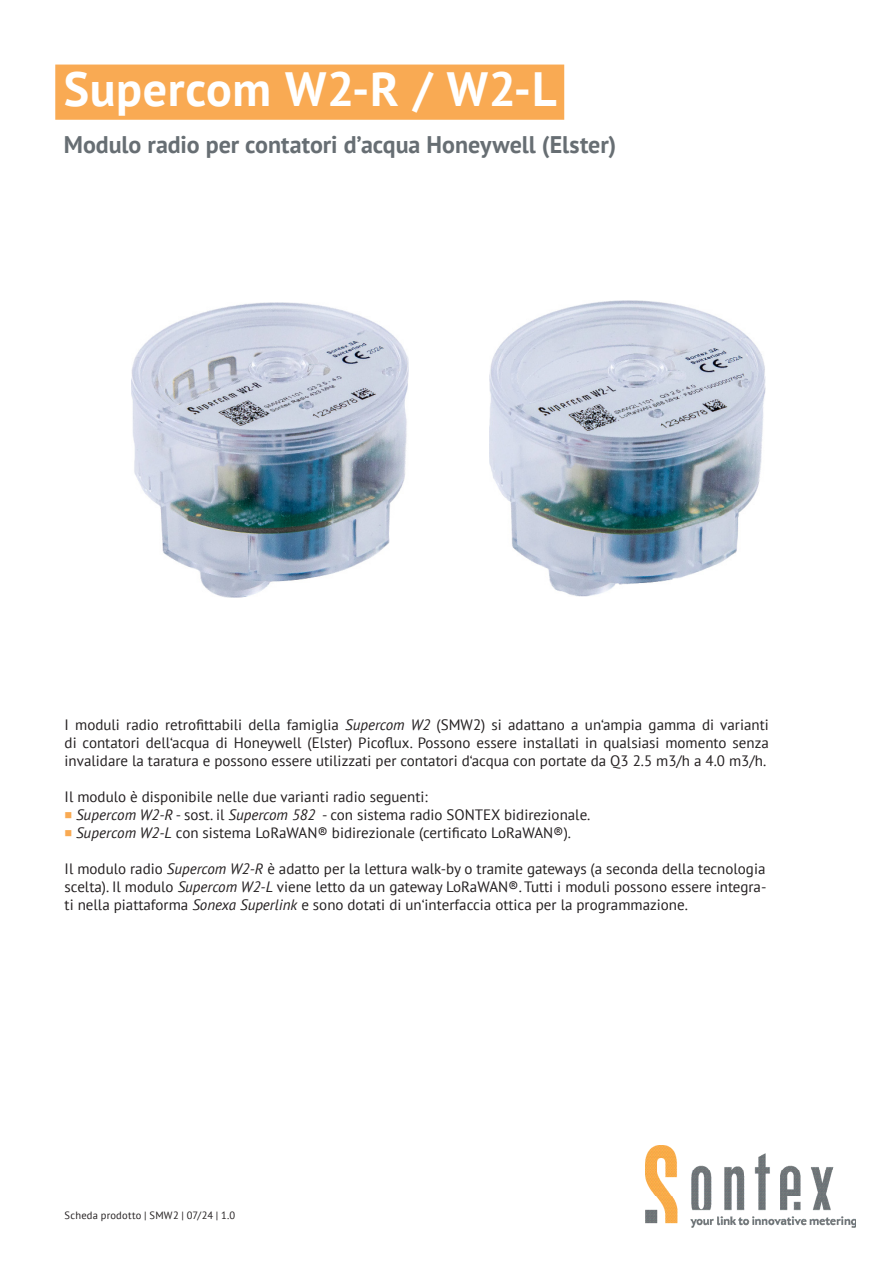
<style>
.page{position:relative;width:893px;height:1263px;background:#fff}
.page>*{position:absolute;margin:0;border:0;box-sizing:border-box;transform-origin:0 0}
.Titel_orange-hinterlegt{font:700 48px "PT Sans";letter-spacing:.01em;color:#fff}
.Lead{font:700 24px "PT Sans";letter-spacing:-.005em;color:#676e73}
.t1{font:15px/18px "PT Sans";color:#231f20;text-align:justify}
.Fusszeile{font:10.5px "PT Sans";letter-spacing:.02em;color:#231f20}
.s1{font-style:italic}
.s2{color:#f9aa53}
</style>
<div class="page">
<div style="left:55px;top:65px;width:509px;height:55px;background:#f9aa53"></div>
<img style="left:646px;top:1145px;width:210px;height:83px">
<img style="left:490px;top:301px;width:275px;height:296px">
<img style="left:132px;top:302px;width:276px;height:296px">
<p class="Titel_orange-hinterlegt" style="left:64px;top:58px;width:494px">Supercom W2-R / W2-L</p>
<p class="Lead" style="left:64px;top:129px;width:554px">Modulo radio per contatori d’acqua Honeywell (Elster)</p>
<p class="t1" style="left:65px;top:716px;width:706px">I moduli radio retrofittabili della famiglia <span class="s1">Supercom W2</span> (SMW2) si adattano a un‘ampia gamma di varianti di contatori dell‘acqua di Honeywell (Elster) Picoflux. Possono essere installati in qualsiasi momento senza invalidare la taratura e possono essere utilizzati per contatori d‘acqua con portate da Q3 2.5 m3/h a 4.0 m3/h.</p>
<p class="t1" style="left:65px;top:788px;width:365px">Il modulo è disponibile nelle due varianti radio seguenti:</p>
<p class="t1" style="left:65px;top:806px;width:527px"><span class="s2">■</span> <span class="s1">Supercom W2-R</span> - sost. il <span class="s1">Supercom 582</span> - con sistema radio SONTEX bidirezionale.</p>
<p class="t1" style="left:65px;top:824px;width:508px"><span class="s2">■</span> <span class="s1">Supercom W2-L</span> con sistema LoRaWAN® bidirezionale (certificato LoRaWAN®).</p>
<p class="t1" style="left:65px;top:860px;width:703px">Il modulo radio <span class="s1">Supercom W2-R</span> è adatto per la lettura walk-by o tramite gateways (a seconda della tecnologia scelta). Il modulo <span class="s1">Supercom W2-L</span> viene letto da un gateway LoRaWAN®. Tutti i moduli possono essere integra&shy;ti nella piattaforma <span class="s1">Sonexa Superlink</span> e sono dotati di un‘interfaccia ottica per la programmazione.</p>
<p class="Fusszeile" style="left:65px;top:1208px;width:172px">Scheda prodotto | SMW2 | 07/24 | 1.0</p>
</div>
